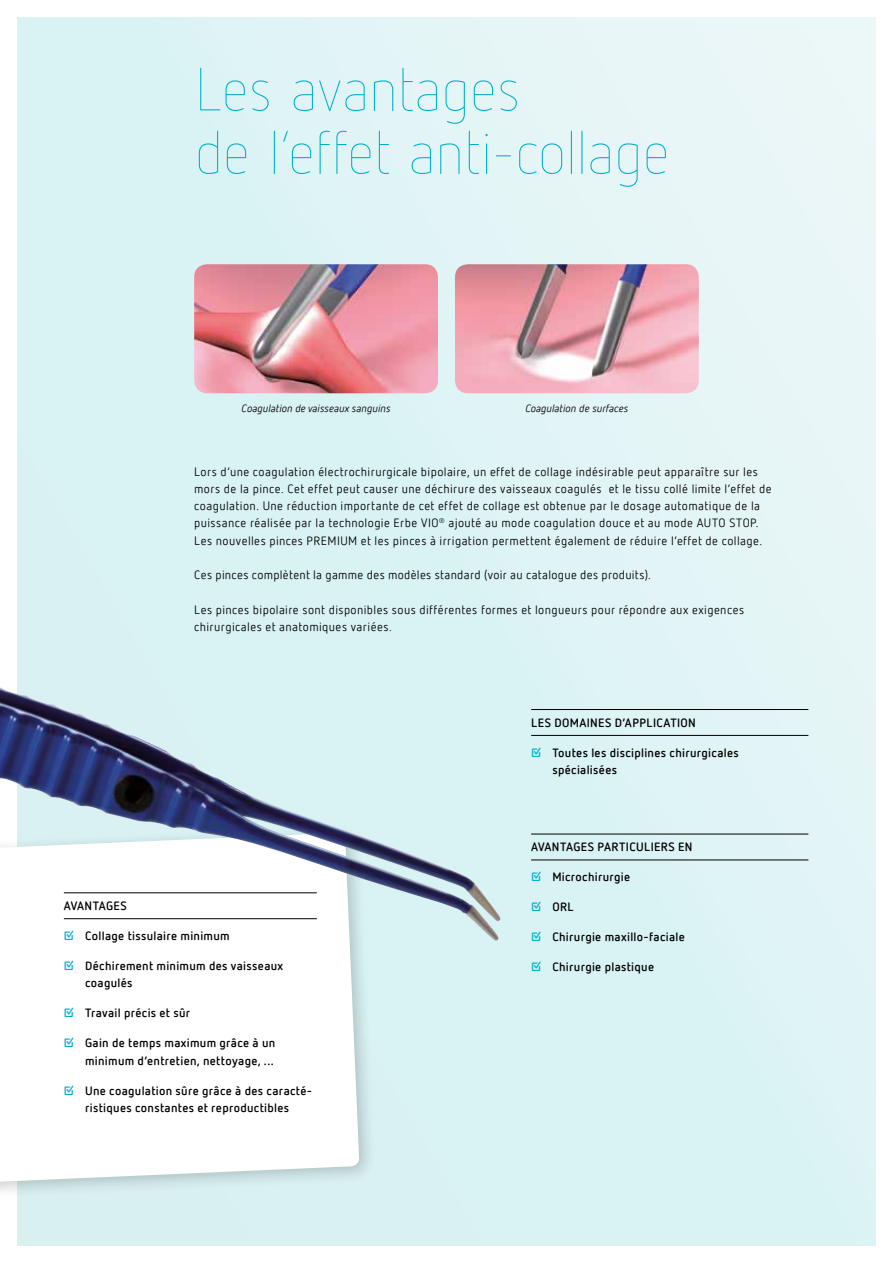
<style>
.page{position:relative;width:893px;height:1263px;background:#fff}
.page>*{position:absolute;margin:0;border:0;box-sizing:border-box;transform-origin:0 0}
.t1{font:100 60px/63px "Netto Offc Pro";letter-spacing:-.02em;color:#00afcb}
.t2{font:12px/17.2px "Netto Offc Pro";letter-spacing:.035em;color:#000}
.t3{font:700 12px/17.2px "Netto Offc Pro";letter-spacing:.025em;color:#000}
.t4{font:italic 10.5px "Netto Offc Pro";color:#000}
.s1{color:#00afcb}
</style>
<div class="page">
<div style="left:17px;top:17px;width:859px;height:1229px;background:linear-gradient(to right,#d7f2f3,#e3f5f6)"></div>
<img style="left:194px;top:264px;width:244px;height:129px">
<img style="left:455px;top:264px;width:244px;height:129px">
<hr style="left:531px;top:709px;width:277px;height:1px;background:#000">
<hr style="left:531px;top:735px;width:277px;height:1px;background:#000">
<hr style="left:531px;top:834px;width:277px;height:1px;background:#000">
<hr style="left:531px;top:860px;width:277px;height:1px;background:#000">
<div style="left:0;top:823px;width:377px;height:377px;background:#000;opacity:.2"></div>
<svg style="left:0;top:941px;width:359px;height:242px"></svg>
<img style="left:0;top:687px;width:501px;height:254px">
<h1 class="t1" style="left:194px;top:57px;width:477px">Les avantages<br>de l’effet anti-collage</h1>
<p class="t4" style="left:242px;top:402px;width:150px">Coagulation de vaisseaux sanguins</p>
<p class="t4" style="left:525px;top:402px;width:104px">Coagulation de surfaces</p>
<p class="t2" style="left:194px;top:462px;width:579px">Lors d’une coagulation électrochirurgicale bipolaire, un effet de collage indésirable peut apparaître sur les mors de la pince. Cet effet peut causer une déchirure des vaisseaux coagulés et le tissu collé limite l’effet de coagulation. Une réduction importante de cet effet de collage est obtenue par le dosage automatique de la puissance réalisée par la technologie Erbe VIO<sup>®</sup> ajouté au mode coagulation douce et au mode AUTO STOP.<br>Les nouvelles pinces PREMIUM et les pinces à irrigation permettent également de réduire l’effet de collage.</p>
<p class="t2" style="left:194px;top:566px;width:458px">Ces pinces complètent la gamme des modèles standard (voir au catalogue des produits).</p>
<p class="t2" style="left:194px;top:600px;width:551px">Les pinces bipolaire sont disponibles sous différentes formes et longueurs pour répondre aux exigences chirurgicales et anatomiques variées.</p>
<p class="t3" style="left:64px;top:897px;width:65px">AVANTAGES</p>
<p class="t3" style="left:64px;top:927px;width:167px"><span class="s1">☑</span> Collage tissulaire minimum</p>
<p class="t3" style="left:85px;top:957px;width:200px;text-indent:-21px"><span class="s1">☑</span> Déchirement minimum des vaisseaux coagulés</p>
<p class="t3" style="left:64px;top:1004px;width:128px"><span class="s1">☑</span> Travail précis et sûr</p>
<p class="t3" style="left:64px;top:1034px;width:213px;text-align:right"><span class="s1">☑</span> Gain de temps maximum grâce à un minimum d’entretien, nettoyage, ...</p>
<p class="t3" style="left:64px;top:1081px;width:250px;text-align:center"><span class="s1">☑</span> Une coagulation sûre grâce à des caracté&shy;ristiques constantes et reproductibles</p>
<p class="t3" style="left:531px;top:713px;width:166px">LES DOMAINES D’APPLICATION</p>
<p class="t3" style="left:552px;top:743px;width:188px;text-indent:-21px"><span class="s1">☑</span> Toutes les disciplines chirurgicales spécialisées</p>
<p class="t3" style="left:531px;top:838px;width:163px">AVANTAGES PARTICULIERS EN</p>
<p class="t3" style="left:531px;top:868px;width:101px"><span class="s1">☑</span> Microchirurgie</p>
<p class="t3" style="left:531px;top:898px;width:44px"><span class="s1">☑</span> ORL</p>
<p class="t3" style="left:531px;top:928px;width:155px"><span class="s1">☑</span> Chirurgie maxillo-faciale</p>
<p class="t3" style="left:531px;top:958px;width:125px"><span class="s1">☑</span> Chirurgie plastique</p>
</div>
